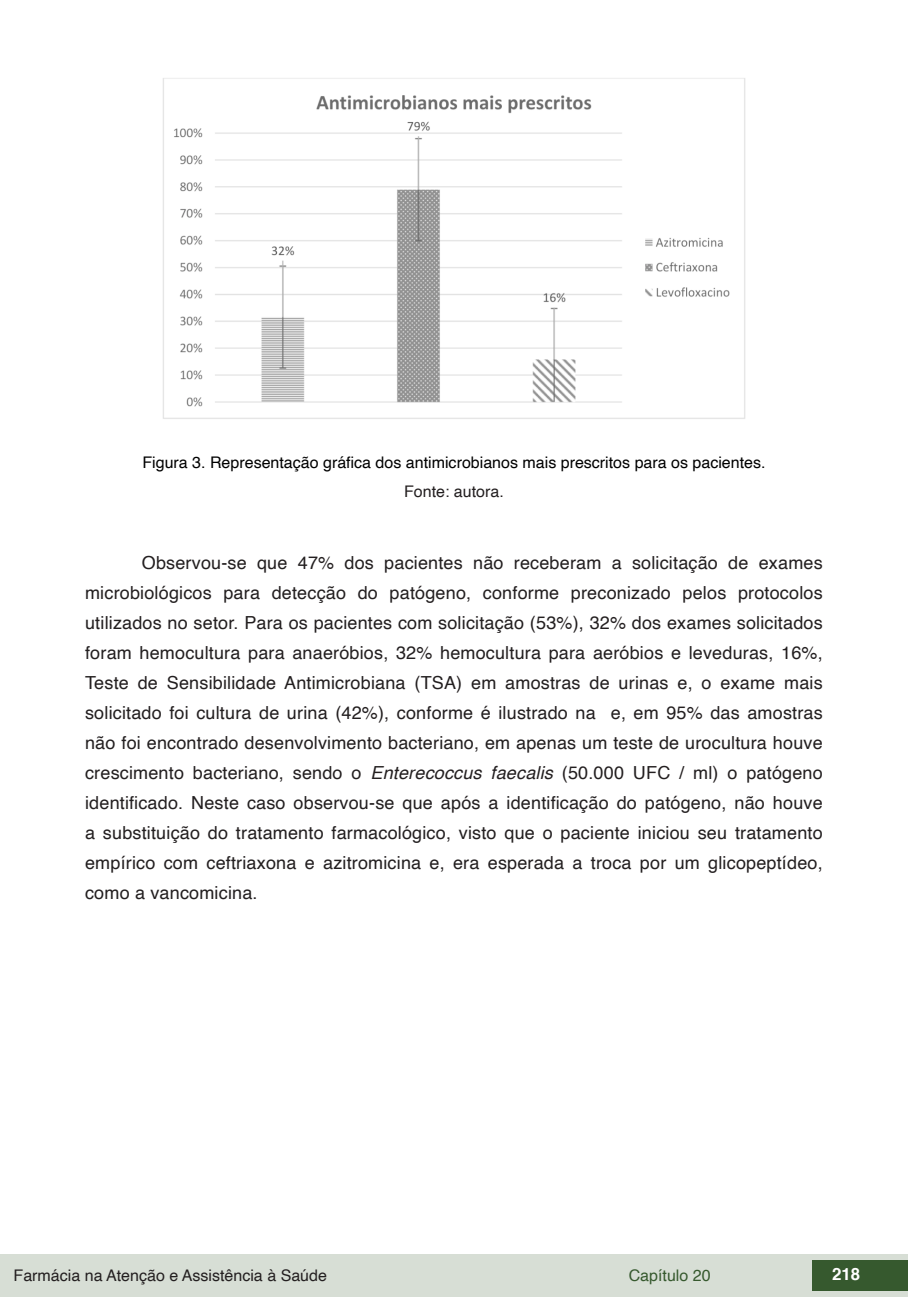
<style>
.page{position:relative;width:908px;height:1304px;background:#fff}
.page>*{position:absolute;margin:0;border:0;box-sizing:border-box;transform-origin:0 0}
.txt{font:18px/30px "Helvetica";letter-spacing:.01em;color:#231f20;text-align:justify}
.t1{font:700 16.8px "Helvetica";color:#fff}
.info_tab_graf_imag{font:16px "Helvetica";color:#000}
.fonte_tab_gra_imag{font:16px "Helvetica";color:#231f20}
.t2{font:16px "Helvetica";color:#36592e}
.s1{font-style:italic}
</style>
<div class="page">
<div style="left:0;top:1254px;width:906px;height:43px;background:#d7ded5"></div>
<div style="left:812px;top:1261px;width:95px;height:30px;background:#36592e"></div>
<img style="left:163px;top:78px;width:582px;height:341px">
<p class="info_tab_graf_imag" style="left:142px;top:450px;width:624px">Figura 3. Representação gráfica dos antimicrobianos mais prescritos para os pacientes.</p>
<p class="fonte_tab_gra_imag" style="left:404px;top:479px;width:101px">Fonte: autora.</p>
<p class="txt" style="left:85px;top:548px;width:738px;text-indent:57px">Observou-se que 47% dos pacientes não receberam a solicitação de exames microbiológicos para detecção do patógeno, conforme preconizado pelos protocolos utilizados no setor. Para os pacientes com solicitação (53%), 32% dos exames solicitados foram hemocultura para anaeróbios, 32% hemocultura para aeróbios e leveduras, 16%, Teste de Sensibilidade Antimicrobiana (TSA) em amostras de urinas e, o exame mais solicitado foi cultura de urina (42%), conforme é ilustrado na e, em 95% das amostras não foi encontrado desenvolvimento bacteriano, em apenas um teste de urocultura houve crescimento bacteriano, sendo o <span class="s1">Enterecoccus faecalis</span> (50.000 UFC / ml) o patógeno identificado. Neste caso observou-se que após a identificação do patógeno, não houve a substituição do tratamento farmacológico, visto que o paciente iniciou seu tratamento empírico com ceftriaxona e azitromicina e, era esperada a troca por um glicopeptídeo, como a vancomicina.</p>
<p class="fonte_tab_gra_imag" style="left:14px;top:1263px;width:315px">Farmácia na Atenção e Assistência à Saúde</p>
<p class="t2" style="left:628px;top:1263px;width:83px">Capítulo 20</p>
<p class="t1" style="left:831px;top:1261px;width:30px">218</p>
</div>
